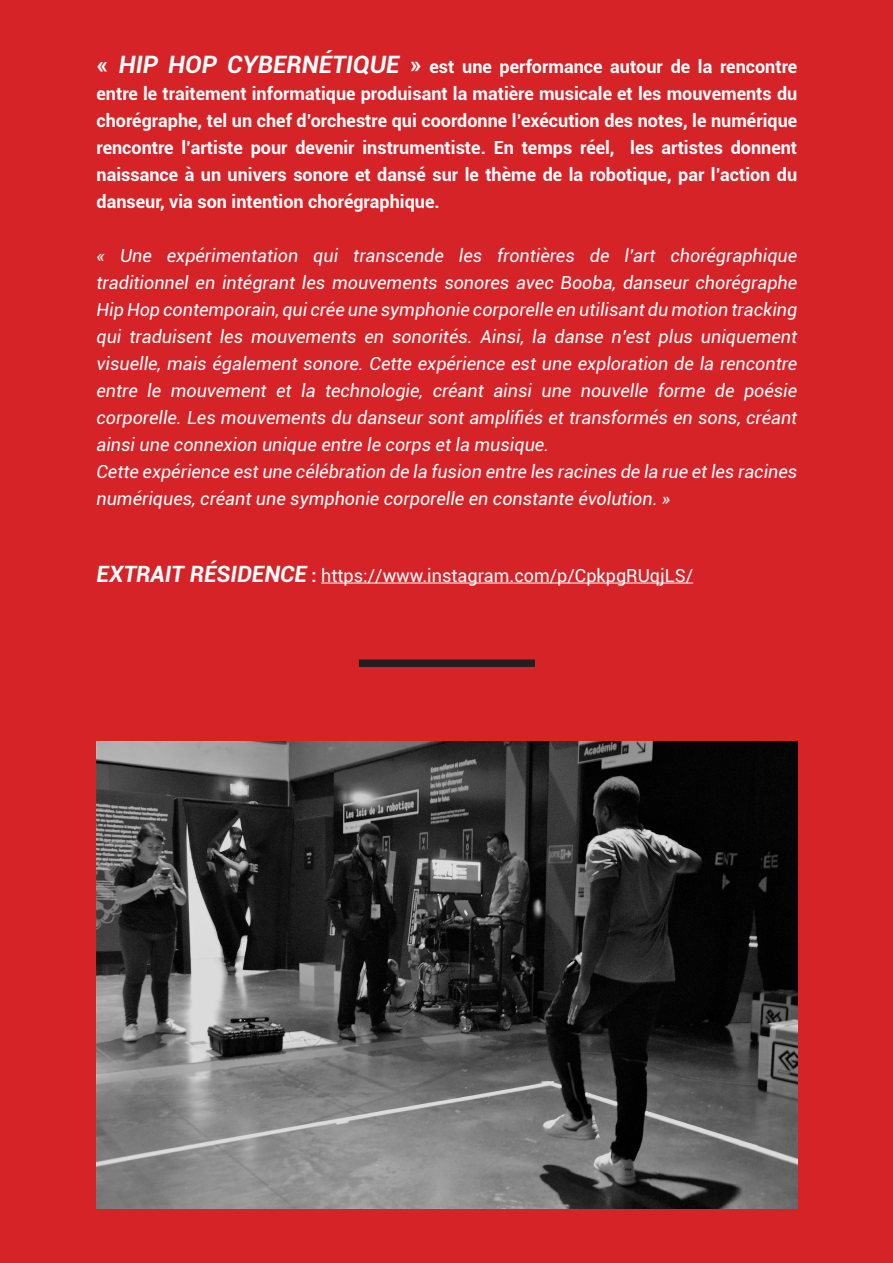
<style>
.page{position:relative;width:893px;height:1263px;background:#d62328}
.page>*{position:absolute;margin:0;border:0;box-sizing:border-box;transform-origin:0 0}
.t1{font:italic 18px/27px "Roboto";color:#fff}
.t2{font:700 18px/27px "Roboto";color:#fff;text-align:justify}
.t3{font:18px "Roboto";color:#fff}
.s1{font-size:24px}
.s2{font-style:italic;font-size:24px}
.s3{font-weight:700;font-style:italic;font-size:22.5px}
.s4{font-weight:700}
</style>
<div class="page">
<img style="left:97px;top:742px;width:700px;height:467px">
<hr style="left:321px;top:583px;width:372px;height:1px;background:#fff">
<div style="left:359px;top:659px;width:176px;height:8px;background:#231f20"></div>
<p class="t2" style="left:97px;top:53px;width:702px"><span class="s1">«</span> <span class="s2">HIP HOP CYBERNÉTIQUE</span> <span class="s1">»</span> est une performance autour de la rencontre entre le traitement informatique produisant la matière musicale et les mouvements du chorégraphe, tel un chef d’orchestre qui coordonne l’exécution des notes, le numérique rencontre l’artiste pour devenir instrumentiste. En temps réel, les artistes donnent naissance à un univers sonore et dansé sur le thème de la robotique, par l’action du danseur, via son intention chorégraphique.</p>
<p class="t1" style="left:97px;top:242px;width:702px">« Une expérimentation qui transcende les frontières de l’art chorégraphique traditionnel en intégrant les mouvements sonores avec Booba, danseur chorégraphe</p>
<p class="t1" style="left:97px;top:296px;width:702px">Hip Hop contemporain, qui crée une symphonie corporelle en utilisant du motion tracking qui traduisent les mouvements en sonorités. Ainsi, la danse n’est plus uniquement</p>
<p class="t1" style="left:97px;top:350px;width:702px">visuelle, mais également sonore. Cette expérience est une exploration de la rencontre entre le mouvement et la technologie, créant ainsi une nouvelle forme de poésie</p>
<p class="t1" style="left:97px;top:404px;width:702px">corporelle. Les mouvements du danseur sont amplifiés et transformés en sons, créant ainsi une connexion unique entre le corps et la musique.</p>
<p class="t1" style="left:97px;top:458px;width:702px">Cette expérience est une célébration de la fusion entre les racines de la rue et les racines numériques, créant une symphonie corporelle en constante évolution. »</p>
<p class="t3" style="left:97px;top:563px;width:598px"><span class="s3">EXTRAIT RÉSIDENCE</span> <span class="s4">:</span> https://www.instagram.com/p/CpkpgRUqjLS/</p>
</div>
